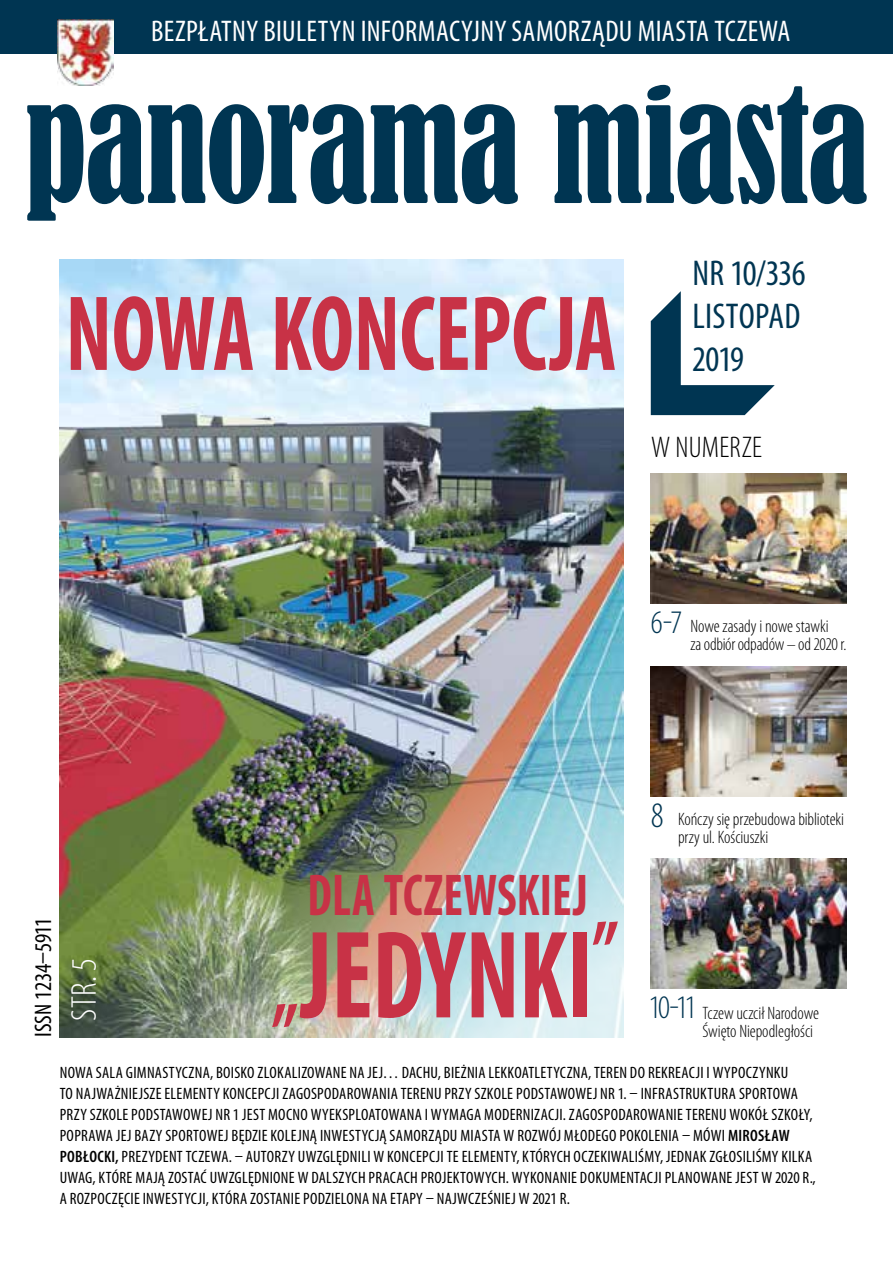
<style>
.page{position:relative;width:893px;height:1263px;background:#fff}
.page>*{position:absolute;margin:0;border:0;box-sizing:border-box;transform-origin:0 0}
.t1{font:condensed 146.7px "Bernard";letter-spacing:-.01em;color:#003552;scale:.87 1}
.t2{font:700 condensed 126px "Myriad Pro";letter-spacing:-.005em;color:#c83246;scale:.83 1}
.t3{font:700 condensed 108px "Myriad Pro";letter-spacing:-.005em;color:#c83246;scale:.83 1}
.t4{font:700 condensed 59.4px "Myriad Pro";letter-spacing:.01em;color:#c83246;scale:.83 1}
.t5{font:condensed 36px/43.2px "Myriad Pro";letter-spacing:-.01em;color:#003552}
.t6{font:300 condensed 36px "Myriad Pro";color:#fff}
.t7{font:condensed 30px "Myriad Pro";letter-spacing:.01em;color:#fff}
.t8{font:300 condensed 30px "Myriad Pro";letter-spacing:.01em;color:#000}
.t9{font:condensed 24px "Myriad Pro";letter-spacing:-.005em;color:#000}
.t10{font:300 condensed 18px/18px "Myriad Pro";letter-spacing:-.005em;color:#000}
.t11{font:condensed 16.5px/21px "Myriad Pro";letter-spacing:.015em;color:#000}
.s1{font-size:33px;color:#003552}
.s2{font-size:36px;color:#003552}
.s3{font-size:90px}
.s4{font-weight:600}
</style>
<div class="page">
<img style="left:60px;top:259px;width:563px;height:778px">
<div style="left:0;top:0;width:893px;height:54px;background:#003552"></div>
<svg style="left:651px;top:291px;width:124px;height:124px"></svg>
<img style="left:58px;top:20px;width:55px;height:65px">
<img style="left:651px;top:473px;width:195px;height:131px">
<img style="left:651px;top:858px;width:195px;height:130px">
<img style="left:651px;top:667px;width:195px;height:130px">
<h3 class="t7" style="left:151px;top:13px;width:641px">BEZPŁATNY BIULETYN INFORMACYJNY SAMORZĄDU MIASTA TCZEWA</h3>
<h1 class="t1" style="left:24px;top:61px;width:972px">PANORAMA MIASTA</h1>
<h3 class="t5" style="left:692px;top:251px;width:115px">NR 10/336<br>LISTOPAD<br>2019</h3>
<h3 class="t3" style="left:66px;top:266px;width:665px">NOWA KONCEPCJA</h3>
<h3 class="t8" style="left:651px;top:429px;width:112px">W NUMERZE</h3>
<p class="t10" style="left:690px;top:617px;width:158px;text-indent:-40px"><span class="s1">6-7</span> Nowe zasady i nowe stawki<br>za odbiór odpadów – od 2020 r.</p>
<p class="t10" style="left:678px;top:810px;width:168px;text-indent:-27px"><span class="s2">8</span> Kończy się przebudowa biblioteki przy ul. Kościuszki</p>
<h3 class="t9" style="left:29px;top:1037px;width:121px;rotate:-90deg">ISSN 1234–5911</h3>
<h3 class="t6" style="left:63px;top:1021px;width:65px;rotate:-90deg">STR. 5</h3>
<h3 class="t4" style="left:308px;top:858px;width:339px">DLA TCZEWSKIEJ</h3>
<h2 class="t2" style="left:272px;top:897px;width:418px"><span class="s3">„</span>JEDYNKI<sup>”</sup></h2>
<p class="t10" style="left:703px;top:1004px;width:118px;text-indent:-54px"><span class="s1">10-11</span> Tczew uczcił Narodowe<br>Święto Niepodległości</p>
<p class="t11" style="left:60px;top:1062px;width:758px">NOWA SALA GIMNASTYCZNA, BOISKO ZLOKALIZOWANE NA JEJ… DACHU, BIEŻNIA LEKKOATLETYCZNA, TEREN DO REKREACJI I WYPOCZYNKU<br>TO NAJWAŻNIEJSZE ELEMENTY KONCEPCJI ZAGOSPODAROWANIA TERENU PRZY SZKOLE PODSTAWOWEJ NR 1. – INFRASTRUKTURA SPORTOWA PRZY SZKOLE PODSTAWOWEJ NR 1 JEST MOCNO WYEKSPLOATOWANA I WYMAGA MODERNIZACJI. ZAGOSPODAROWANIE TERENU WOKÓŁ SZKOŁY, POPRAWA JEJ BAZY SPORTOWEJ BĘDZIE KOLEJNĄ INWESTYCJĄ SAMORZĄDU MIASTA W ROZWÓJ MŁODEGO POKOLENIA – MÓWI <span class="s4">MIROSŁAW POBŁOCKI,</span> PREZYDENT TCZEWA. – AUTORZY UWZGLĘDNILI W KONCEPCJI TE ELEMENTY, KTÓRYCH OCZEKIWALIŚMY, JEDNAK ZGŁOSILIŚMY KILKA UWAG, KTÓRE MAJĄ ZOSTAĆ UWZGLĘDNIONE W DALSZYCH PRACACH PROJEKTOWYCH. WYKONANIE DOKUMENTACJI PLANOWANE JEST W 2020 R., A ROZPOCZĘCIE INWESTYCJI, KTÓRA ZOSTANIE PODZIELONA NA ETAPY – NAJWCZEŚNIEJ W 2021 R.</p>
</div>
